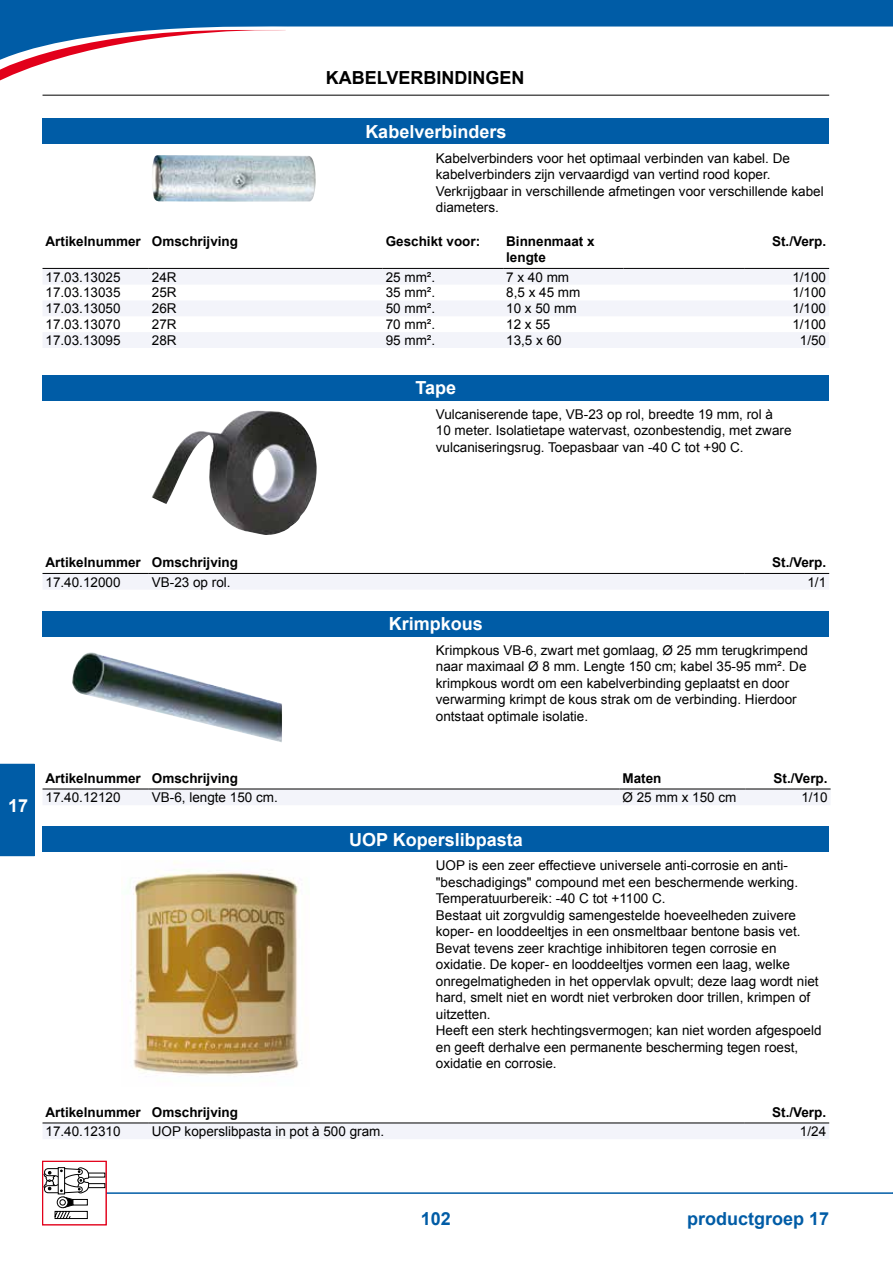
<style>
.page{position:relative;width:893px;height:1263px;background:#fff}
.page>*{position:absolute;margin:0;border:0;box-sizing:border-box;transform-origin:0 0}
.t1{font:700 18px "Arial";color:#fff}
.t2{font:700 18px "Arial";color:#005ca6}
.t3{font:700 18px "Arial";color:#000}
.t4{font:13.5px/16.5px "Arial";color:#000}
.t5{font:700 13.5px/16.5px "Arial";color:#000}
</style>
<div class="page">
<svg style="left:0;top:0;width:893px;height:30px;background:#176aae"></svg>
<svg style="left:0;top:30px;width:286px;height:51px"></svg>
<div style="left:0;top:764px;width:34px;height:92px;background:#005ca6"></div>
<hr style="left:43px;top:95px;width:786px;height:1px;background:#000">
<hr style="left:43px;top:1192px;width:850px;height:2px;background:#005ca6">
<div style="left:43px;top:1161px;width:63px;height:64px;background:#fff"></div>
<svg style="left:89px;top:1183px;width:16px;height:5px"></svg>
<svg style="left:89px;top:1173px;width:16px;height:4px"></svg>
<svg style="left:44px;top:1167px;width:45px;height:52px"></svg>
<svg style="left:73px;top:1199px;width:15px;height:6px"></svg>
<div style="left:42px;top:1161px;width:65px;height:64px;border:1px solid #e2001a"></div>
<div style="left:43px;top:119px;width:786px;height:25px;background:#005ca6"></div>
<img style="left:152px;top:155px;width:164px;height:47px">
<svg style="left:43px;top:269px;width:786px;height:79px;fill:#f3f4fa"></svg>
<hr style="left:43px;top:268px;width:106px;height:1px;background:#000">
<hr style="left:149px;top:268px;width:234px;height:1px;background:#000">
<hr style="left:383px;top:268px;width:120px;height:1px;background:#000">
<hr style="left:503px;top:268px;width:121px;height:1px;background:#000">
<hr style="left:624px;top:268px;width:120px;height:1px;background:#000">
<hr style="left:744px;top:268px;width:85px;height:1px;background:#000">
<div style="left:43px;top:375px;width:786px;height:25px;background:#005ca6"></div>
<img style="left:152px;top:410px;width:165px;height:125px">
<div style="left:43px;top:574px;width:786px;height:15px;background:#f3f4fa"></div>
<hr style="left:43px;top:573px;width:106px;height:1px;background:#000">
<hr style="left:149px;top:573px;width:595px;height:1px;background:#000">
<hr style="left:744px;top:573px;width:85px;height:1px;background:#000">
<div style="left:43px;top:611px;width:786px;height:25px;background:#005ca6"></div>
<img style="left:72px;top:652px;width:210px;height:90px">
<div style="left:43px;top:790px;width:787px;height:15px;background:#f3f4fa"></div>
<hr style="left:43px;top:789px;width:106px;height:1px;background:#000">
<hr style="left:149px;top:789px;width:470px;height:1px;background:#000">
<hr style="left:619px;top:789px;width:127px;height:1px;background:#000">
<hr style="left:746px;top:789px;width:85px;height:1px;background:#000">
<div style="left:43px;top:826px;width:786px;height:26px;background:#005ca6"></div>
<img style="left:130px;top:862px;width:171px;height:214px">
<div style="left:43px;top:1123px;width:786px;height:16px;background:#f3f4fa"></div>
<hr style="left:43px;top:1122px;width:106px;height:1px;background:#000">
<hr style="left:149px;top:1122px;width:595px;height:1px;background:#000">
<hr style="left:744px;top:1122px;width:85px;height:1px;background:#000">
<h1 class="t3" style="left:326px;top:66px;width:200px">Kabelverbindingen</h1>
<h1 class="t1" style="left:365px;top:119px;width:143px">Kabelverbinders</h1>
<p class="t4" style="left:436px;top:150px;width:389px">Kabelverbinders voor het optimaal verbinden van kabel. De kabelverbinders zijn vervaardigd van vertind rood koper.<br>Verkrijgbaar in verschillende afmetingen voor verschillende kabel diameters.</p>
<p class="t5" style="left:46px;top:233px;width:194px">Artikelnummer Omschrijving</p>
<p class="t5" style="left:386px;top:233px;width:96px">Geschikt voor:</p>
<p class="t5" style="left:506px;top:233px;width:90px">Binnenmaat x lengte</p>
<p class="t5" style="left:772px;top:233px;width:56px">St./Verp.</p>
<p class="t4" style="left:46px;top:269px;width:77px">17.03.13025</p>
<p class="t4" style="left:152px;top:269px;width:26px">24R</p>
<p class="t4" style="left:386px;top:269px;width:51px">25 mm².</p>
<p class="t4" style="left:506px;top:269px;width:65px">7 x 40 mm</p>
<p class="t4" style="left:792px;top:269px;width:35px">1/100</p>
<p class="t4" style="left:46px;top:285px;width:77px">17.03.13035</p>
<p class="t4" style="left:152px;top:285px;width:26px">25R</p>
<p class="t4" style="left:386px;top:285px;width:51px">35 mm².</p>
<p class="t4" style="left:506px;top:285px;width:76px">8,5 x 45 mm</p>
<p class="t4" style="left:792px;top:285px;width:35px">1/100</p>
<p class="t4" style="left:46px;top:300px;width:77px">17.03.13050</p>
<p class="t4" style="left:152px;top:300px;width:26px">26R</p>
<p class="t4" style="left:386px;top:300px;width:51px">50 mm².</p>
<p class="t4" style="left:506px;top:300px;width:72px">10 x 50 mm</p>
<p class="t4" style="left:792px;top:300px;width:35px">1/100</p>
<p class="t4" style="left:46px;top:316px;width:77px">17.03.13070</p>
<p class="t4" style="left:152px;top:316px;width:26px">27R</p>
<p class="t4" style="left:386px;top:316px;width:51px">70 mm².</p>
<p class="t4" style="left:506px;top:316px;width:46px">12 x 55</p>
<p class="t4" style="left:792px;top:316px;width:35px">1/100</p>
<p class="t4" style="left:46px;top:332px;width:77px">17.03.13095</p>
<p class="t4" style="left:152px;top:332px;width:26px">28R</p>
<p class="t4" style="left:386px;top:332px;width:51px">95 mm².</p>
<p class="t4" style="left:506px;top:332px;width:57px">13,5 x 60</p>
<p class="t4" style="left:800px;top:332px;width:28px">1/50</p>
<h1 class="t1" style="left:415px;top:376px;width:42px">Tape</h1>
<p class="t4" style="left:436px;top:406px;width:357px">Vulcaniserende tape, VB-23 op rol, breedte 19 mm, rol à<br>10 meter. Isolatietape watervast, ozonbestendig, met zware vulcaniseringsrug. Toepasbaar van -40 C tot +90 C.</p>
<p class="t5" style="left:46px;top:555px;width:194px">Artikelnummer Omschrijving</p>
<p class="t5" style="left:772px;top:555px;width:56px">St./Verp.</p>
<p class="t4" style="left:46px;top:574px;width:77px">17.40.12000</p>
<p class="t4" style="left:152px;top:574px;width:80px">VB-23 op rol.</p>
<p class="t4" style="left:807px;top:574px;width:20px">1/1</p>
<h1 class="t1" style="left:389px;top:612px;width:96px">Krimpkous</h1>
<p class="t4" style="left:436px;top:642px;width:374px">Krimpkous VB-6, zwart met gomlaag, Ø 25 mm terugkrimpend naar maximaal Ø 8 mm. Lengte 150 cm; kabel 35-95 mm². De krimpkous wordt om een kabelverbinding geplaatst en door verwarming krimpt de kous strak om de verbinding. Hierdoor ontstaat optimale isolatie.</p>
<h1 class="t1" style="left:8px;top:794px;width:22px">17</h1>
<p class="t5" style="left:46px;top:770px;width:194px">Artikelnummer Omschrijving</p>
<p class="t5" style="left:622px;top:770px;width:41px">Maten</p>
<p class="t5" style="left:774px;top:770px;width:56px">St./Verp.</p>
<p class="t4" style="left:46px;top:789px;width:77px">17.40.12120</p>
<p class="t4" style="left:152px;top:789px;width:128px">VB-6, lengte 150 cm.</p>
<p class="t4" style="left:622px;top:789px;width:116px">Ø 25 mm x 150 cm</p>
<p class="t4" style="left:801px;top:789px;width:28px">1/10</p>
<h1 class="t1" style="left:349px;top:827px;width:175px">UOP Koperslibpasta</h1>
<p class="t4" style="left:436px;top:857px;width:387px">UOP is een zeer effectieve universele anti-corrosie en anti-"beschadigings" compound met een beschermende werking.<br>Temperatuurbereik: -40 C tot +1100 C.<br>Bestaat uit zorgvuldig samengestelde hoeveelheden zuivere koper- en looddeeltjes in een onsmeltbaar bentone basis vet.<br>Bevat tevens zeer krachtige inhibitoren tegen corrosie en oxidatie. De koper- en looddeeltjes vormen een laag, welke onregelmatigheden in het oppervlak opvult; deze laag wordt niet hard, smelt niet en wordt niet verbroken door trillen, krimpen of uitzetten.<br>Heeft een sterk hechtingsvermogen; kan niet worden afgespoeld en geeft derhalve een permanente bescherming tegen roest, oxidatie en corrosie.</p>
<p class="t5" style="left:46px;top:1104px;width:194px">Artikelnummer Omschrijving</p>
<p class="t5" style="left:772px;top:1104px;width:56px">St./Verp.</p>
<p class="t4" style="left:46px;top:1123px;width:77px">17.40.12310</p>
<p class="t4" style="left:152px;top:1123px;width:234px">UOP koperslibpasta in pot à 500 gram.</p>
<p class="t4" style="left:800px;top:1123px;width:28px">1/24</p>
<h1 class="t2" style="left:421px;top:1207px;width:32px">102</h1>
<h1 class="t2" style="left:687px;top:1206px;width:144px">productgroep 17</h1>
</div>
